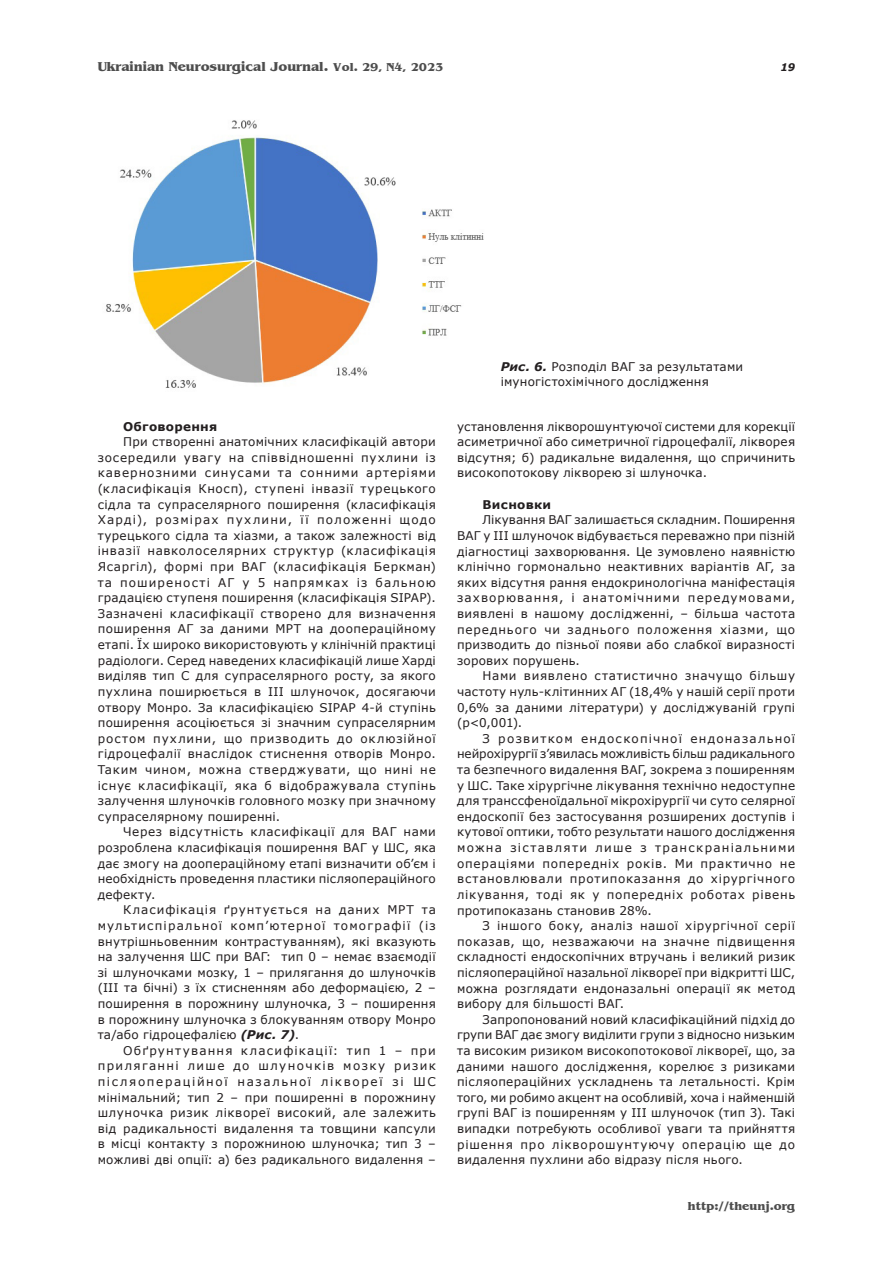
<style>
.page{position:relative;width:893px;height:1276px;background:#fff}
.page>*{position:absolute;margin:0;border:0;box-sizing:border-box;transform-origin:0 0}
.t1{font:700 13.5px "Benguiat";color:#4d4d4d}
._092_Body_ua{font:12px/15.6px "Verdana";letter-spacing:.015em;color:#231f20;text-align:justify}
._112_Ris_pidpys{font:12px/14.4px "Verdana";letter-spacing:.015em;color:#231f20}
._093_Body_pidzag_ua{font:700 12px "Verdana";letter-spacing:.02em;color:#231f20}
.t2{font:700 12px "Benguiat";color:#4d4d4d}
.t3{font:italic 700 10.5px "Verdana";color:#231f20}
.s1{font-size:12px}
.s2{font-weight:700;font-style:italic}
</style>
<div class="page">
<img style="left:106px;top:120px;width:378px;height:268px">
<p class="t1" style="left:98px;top:59px;width:347px">Ukrainian Neurosurgical Journal. <span class="s1">Vol. 29, N4, 2023</span></p>
<p class="t3" style="left:781px;top:59px;width:16px">19</p>
<p class="_093_Body_pidzag_ua" style="left:123px;top:418px;width:95px">Обговорення</p>
<p class="_092_Body_ua" style="left:98px;top:434px;width:340px;text-indent:26px">При створенні анатомічних класифікацій автори зосередили увагу на співвідношенні пухлини із кавернозними синусами та сонними артеріями (класифікація Кносп), ступені інвазії турецького сідла та супраселярного поширення (класифікація Харді), розмірах пухлини, її положенні щодо турецького сідла та хіазми, а також залежності від інвазії навколоселярних структур (класифікація Ясаргіл), формі при ВАГ (класифікація Беркман) та поширеності АГ у 5 напрямках із бальною градацією ступеня поширення (класифікація SIPAP).<br>Зазначені класифікації створено для визначення поширення АГ за даними МРТ на доопераційному етапі. Їх широко використовують у клінічній практиці радіологи. Серед наведених класифікацій лише Харді виділяв тип С для супраселярного росту, за якого пухлина поширюється в ІІІ шлуночок, досягаючи отвору Монро. За класифікацією SIPAP 4-й ступінь поширення асоціюється зі значним супраселярним ростом пухлини, що призводить до оклюзійної гідроцефалії внаслідок стиснення отворів Монро.<br>Таким чином, можна стверджувати, що нині не існує класифікації, яка б відображувала ступінь залучення шлуночків головного мозку при значному супраселярному поширенні.</p>
<p class="_092_Body_ua" style="left:98px;top:824px;width:340px;text-indent:26px">Через відсутність класифікації для ВАГ нами розроблена класифікація поширення ВАГ у ШС, яка дає змогу на доопераційному етапі визначити об’єм і необхідність проведення пластики післяопераційного дефекту.</p>
<p class="_092_Body_ua" style="left:98px;top:902px;width:340px;text-indent:26px">Класифікація ґрунтується на даних МРТ та мультиспіральної комп’ютерної томографії (із внутрішньовенним контрастуванням), які вказують на залучення ШС при ВАГ: тип 0 – немає взаємодії зі шлуночками мозку, 1 – прилягання до шлуночків (ІІІ та бічні) з їх стисненням або деформацією, 2 – поширення в порожнину шлуночка, 3 – поширення в порожнину шлуночка з блокуванням отвору Монро та/або гідроцефалією <span class="s2">(Рис. 7)</span>.</p>
<p class="_092_Body_ua" style="left:98px;top:1042px;width:340px;text-indent:26px">Обґрунтування класифікації: тип 1 – при приляганні лише до шлуночків мозку ризик післяопераційної назальної ліквореї зі ШС мінімальний; тип 2 – при поширенні в порожнину шлуночка ризик ліквореї високий, але залежить від радикальності видалення та товщини капсули в місці контакту з порожниною шлуночка; тип 3 – можливі дві опції: а) без радикального видалення –</p>
<p class="_112_Ris_pidpys" style="left:501px;top:360px;width:244px"><span class="s2">Рис. 6.</span> Розподіл ВАГ за результатами імуногістохімічного дослідження</p>
<p class="_092_Body_ua" style="left:457px;top:418px;width:340px">установлення лікворошунтуючої системи для корекції асиметричної або симетричної гідроцефалії, лікворея відсутня; б) радикальне видалення, що спричинить високопотокову лікворею зі шлуночка.</p>
<p class="_093_Body_pidzag_ua" style="left:483px;top:496px;width:70px">Висновки</p>
<p class="_092_Body_ua" style="left:457px;top:512px;width:340px;text-indent:26px">Лікування ВАГ залишається складним. Поширення ВАГ у ІІІ шлуночок відбувається переважно при пізній діагностиці захворювання. Це зумовлено наявністю клінічно гормонально неактивних варіантів АГ, за яких відсутня рання ендокринологічна маніфестація захворювання, і анатомічними передумовами, виявлені в нашому дослідженні, ‒ більша частота переднього чи заднього положення хіазми, що призводить до пізньої появи або слабкої виразності зорових порушень.</p>
<p class="_092_Body_ua" style="left:457px;top:668px;width:340px;text-indent:26px">Нами виявлено статистично значущо більшу частоту нуль-клітинних АГ (18,4% у нашій серії проти 0,6% за даними літератури) у досліджуваній групі (p&lt;0,001).</p>
<p class="_092_Body_ua" style="left:457px;top:730px;width:340px;text-indent:26px">З розвитком ендоскопічної ендоназальної нейрохірургії з’явилась можливість більш радикального та безпечного видалення ВАГ, зокрема з поширенням у ШС. Таке хірургічне лікування технічно недоступне для транссфеноїдальної мікрохірургії чи суто селярної ендоскопії без застосування розширених доступів і кутової оптики, тобто результати нашого дослідження можна зіставляти лише з транскраніальними операціями попередніх років. Ми практично не встановлювали протипоказання до хірургічного лікування, тоді як у попередніх роботах рівень протипоказань становив 28%.</p>
<p class="_092_Body_ua" style="left:457px;top:918px;width:340px;text-indent:26px">З іншого боку, аналіз нашої хірургічної серії показав, що, незважаючи на значне підвищення складності ендоскопічних втручань і великий ризик післяопераційної назальної ліквореї при відкритті ШС, можна розглядати ендоназальні операції як метод вибору для більшості ВАГ.</p>
<p class="_092_Body_ua" style="left:457px;top:1011px;width:340px;text-indent:26px">Запропонований новий класифікаційний підхід до групи ВАГ дає змогу виділити групи з відносно низьким та високим ризиком високопотокової ліквореї, що, за даними нашого дослідження, корелює з ризиками післяопераційних ускладнень та летальності. Крім того, ми робимо акцент на особливій, хоча і найменшій групі ВАГ із поширенням у ІІІ шлуночок (тип 3). Такі випадки потребують особливої уваги та прийняття рішення про лікворошунтуючу операцію ще до видалення пухлини або відразу після нього.</p>
<p class="t2" style="left:688px;top:1199px;width:109px">http://theunj.org</p>
</div>
